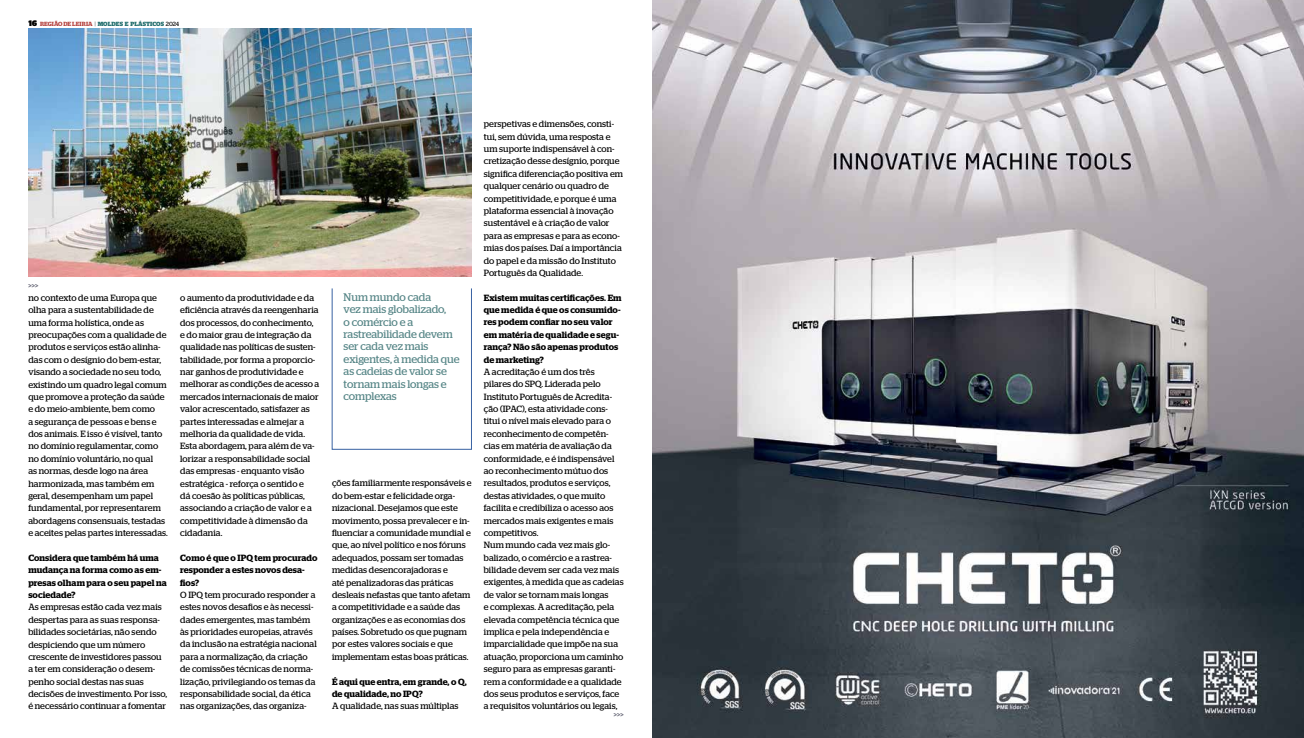
<style>
.page{position:relative;width:1304px;height:738px;background:#fff}
.page>*{position:absolute;margin:0;border:0;box-sizing:border-box;transform-origin:0 0}
.t1{font:11px/12.4px "Stag";letter-spacing:-.005em;color:#558586}
.t2{font:9px/12.4px "Stag";letter-spacing:.01em;color:#000}
.t3{font:600 9px/12.4px "Stag";letter-spacing:.01em;color:#000}
.t4{font:500 7px "Stag";color:#6a6b7a}
.t5{font:700 6px "Stag";color:#226e6d}
.s1{font-family:"Stag Sans";font-weight:900;font-size:8px;color:#000}
.s2{font-weight:600;color:#b33d39}
.s3{font-weight:300;color:#000}
.s4{font-weight:400;color:#000}
</style>
<div class="page">
<img style="left:28px;top:28px;width:444px;height:248px">
<img style="left:652px;top:0;width:652px;height:737px">
<p class="t5" style="left:28px;top:21px;width:152px"><span class="s1">16</span> <span class="s2">REGIÃO DE LEIRIA</span> <span class="s3">|</span> MOLDES E PLÁSTICOS <span class="s4">2024</span></p>
<p class="t4" style="left:28px;top:281px;width:11px">&gt;&gt;&gt;</p>
<p class="t2" style="left:28px;top:291px;width:141px">no contexto de uma Europa que olha para a sustentabilidade de uma forma holística, onde as preocupações com a qualidade de produtos e serviços estão alinha&shy;das com o desígnio do bem-estar, visando a sociedade no seu todo, existindo um quadro legal comum que promove a proteção da saúde e do meio-ambiente, bem como<br>a segurança de pessoas e bens e dos animais. E isso é visível, tanto no domínio regulamentar, como no domínio voluntário, no qual<br>as normas, desde logo na área harmonizada, mas também em geral, desempenham um papel fundamental, por representarem abordagens consensuais, testadas e aceites pelas partes interessadas.</p>
<p class="t3" style="left:28px;top:551px;width:140px">Considera que também há uma mudança na forma como as em&shy;presas olham para o seu papel na sociedade?</p>
<p class="t2" style="left:28px;top:600px;width:140px">As empresas estão cada vez mais despertas para as suas responsa&shy;bilidades societárias, não sendo despiciendo que um número crescente de investidores passou a ter em consideração o desem&shy;penho social destas nas suas decisões de investimento. Por isso, é necessário continuar a fomentar</p>
<p class="t2" style="left:180px;top:291px;width:141px">o aumento da produtividade e da eficiência através da reengenharia dos processos, do conhecimento, e do maior grau de integração da qualidade nas políticas de susten&shy;tabilidade, por forma a proporcio&shy;nar ganhos de produtividade e melhorar as condições de acesso a mercados internacionais de maior valor acrescentado, satisfazer as partes interessadas e almejar a melhoria da qualidade de vida.<br>Esta abordagem, para além de va&shy;lorizar a responsabilidade social das empresas - enquanto visão estratégica - reforça o sentido e<br>dá coesão às políticas públicas, associando a criação de valor e a competitividade à dimensão da cidadania.</p>
<p class="t3" style="left:180px;top:551px;width:139px">Como é que o IPQ tem procurado responder a estes novos desa&shy;fios?</p>
<p class="t2" style="left:180px;top:588px;width:138px">O IPQ tem procurado responder a estes novos desafios e às necessi&shy;dades emergentes, mas também às prioridades europeias, através da inclusão na estratégia nacional para a normalização, da criação de comissões técnicas de norma&shy;lização, privilegiando os temas da responsabilidade social, da ética nas organizações, das organiza-</p>
<p class="t1" style="left:344px;top:290px;width:117px">Num mundo cada<br>vez mais globalizado,<br>o comércio e a rastreabilidade devem ser cada vez mais exigentes, à medida que as cadeias de valor se tornam mais longas e complexas</p>
<p class="t2" style="left:332px;top:476px;width:141px">ções familiarmente responsáveis e do bem-estar e felicidade orga&shy;nizacional. Desejamos que este movimento, possa prevalecer e in&shy;fluenciar a comunidade mundial e que, ao nível político e nos fóruns adequados, possam ser tomadas medidas desencorajadoras e<br>até penalizadoras das práticas desleais nefastas que tanto afetam a competitividade e a saúde das organizações e as economias dos países. Sobretudo os que pugnam por estes valores sociais e que implementam estas boas práticas.</p>
<p class="t3" style="left:332px;top:674px;width:136px">É aqui que entra, em grande, o Q, de qualidade, no IPQ?</p>
<p class="t2" style="left:332px;top:699px;width:128px">A qualidade, nas suas múltiplas</p>
<p class="t2" style="left:484px;top:118px;width:141px">perspetivas e dimensões, consti&shy;tui, sem dúvida, uma resposta e um suporte indispensável à con&shy;cretização desse desígnio, porque significa diferenciação positiva em qualquer cenário ou quadro de competitividade, e porque é uma plataforma essencial à inovação sustentável e à criação de valor para as empresas e para as econo&shy;mias dos países. Daí a importância do papel e da missão do Instituto<br>Português da Qualidade.</p>
<p class="t3" style="left:484px;top:291px;width:139px">Existem muitas certificações. Em que medida é que os consumido&shy;res podem confiar no seu valor em matéria de qualidade e segu&shy;rança? Não são apenas produtos de marketing?</p>
<p class="t2" style="left:484px;top:365px;width:141px">A acreditação é um dos três pilares do SPQ. Liderada pelo<br>Instituto Português de Acredita&shy;ção (IPAC), esta atividade cons&shy;titui o nível mais elevado para o reconhecimento de competên&shy;cias em matéria de avaliação da conformidade, e é indispensável ao reconhecimento mútuo dos resultados, produtos e serviços, destas atividades, o que muito facilita e credibiliza o acesso aos mercados mais exigentes e mais competitivos.<br>Num mundo cada vez mais glo&shy;balizado, o comércio e a rastrea&shy;bilidade devem ser cada vez mais exigentes, à medida que as cadeias de valor se tornam mais longas<br>e complexas. A acreditação, pela elevada competência técnica que implica e pela independência e imparcialidade que impõe na sua atuação, proporciona um caminho seguro para as empresas garanti&shy;rem a conformidade e a qualidade dos seus produtos e serviços, face a requisitos voluntários ou legais,</p>
<p class="t4" style="left:614px;top:710px;width:11px">&gt;&gt;&gt;</p>
</div>
